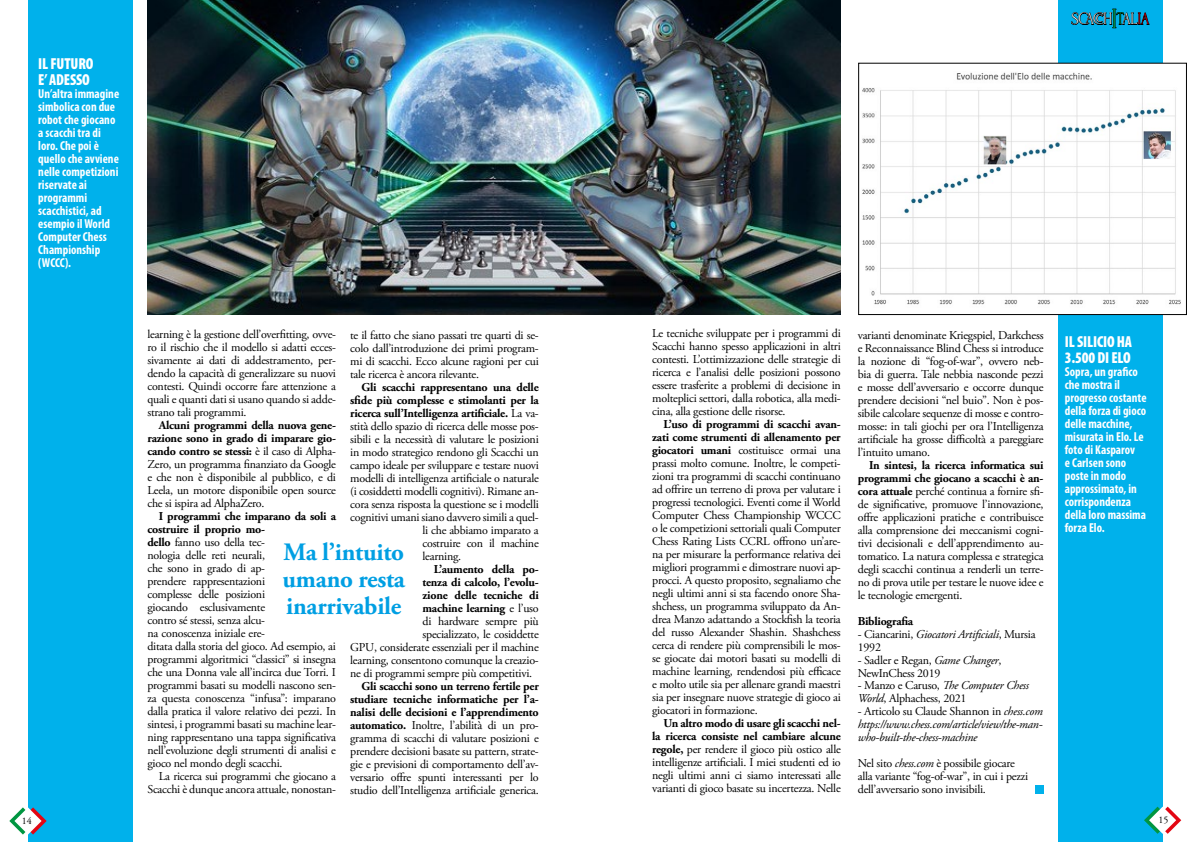
<style>
.page{position:relative;width:1191px;height:842px;background:#fff}
.page>*{position:absolute;margin:0;border:0;box-sizing:border-box;transform-origin:0 0}
.t1{font:700 25px/27px "Adobe Garamond Pro";letter-spacing:-.01em;color:#009fe3;text-align:justify}
.t2{font:16.4px "NEVOCLARA";color:#fff}
.t3{font:900 condensed 16px/16px "Myriad Pro";letter-spacing:-.01em;color:#fff;scale:.96 1}
.t4{font:700 condensed 13px/13px "Myriad Pro";color:#fff;scale:.96 1}
.t5{font:12px/13px "Adobe Garamond Pro";letter-spacing:-.02em;color:#000;text-align:justify}
.t6{font:700 12px "Adobe Garamond Pro";letter-spacing:-.02em;color:#000}
.t7{font:italic 12px/13px "Adobe Garamond Pro";letter-spacing:-.02em;color:#000;text-align:justify}
.t8{font:10px "Adobe Garamond Pro";color:#000}
.s1{font-weight:700}
.s2{font-weight:400}
.s3{font-size:26.7px;color:#009641}
.s4{font-size:19.6px;color:#009641}
.s5{font-size:19.6px}
.s6{font-size:19.6px;color:#e30613}
.s7{font-style:italic}
.s8{font-style:normal}
</style>
<div class="page">
<div style="left:1057px;top:0;width:105px;height:842px;background:#00b1eb"></div>
<div style="left:28px;top:0;width:105px;height:842px;background:#00b1eb"></div>
<svg style="left:1144px;top:807px;width:37px;height:27px"></svg>
<svg style="left:9px;top:807px;width:38px;height:27px"></svg>
<svg style="left:1071px;top:8px;width:79px;height:21px"></svg>
<div style="left:1035px;top:785px;width:8px;height:9px;background:#00b1eb"></div>
<img style="left:147px;top:0;width:693px;height:315px">
<img style="left:862px;top:65px;width:319px;height:246px">
<div style="left:858px;top:63px;width:328px;height:252px;border:1px solid #000"></div>
<h3 class="t3" style="left:38px;top:55px;width:59px">IL FUTURO<br>E’ ADESSO</h3>
<p class="t4" style="left:38px;top:87px;width:86px">Un’altra immagine simbolica con due robot che giocano a scacchi tra di loro. Che poi è quello che avviene nelle competizioni riservate ai programmi scacchistici, ad esempio il World<br>Computer Chess<br>Championship (WCCC).</p>
<p class="t5" style="left:147px;top:328px;width:190px">learning è la gestione dell’overfitting, ovve&shy;ro il rischio che il modello si adatti ecces&shy;sivamente ai dati di addestramento, per&shy;dendo la capacità di generalizzare su nuovi contesti. Quindi occorre fare attenzione a quali e quanti dati si usano quando si adde&shy;strano tali programmi.</p>
<p class="t5" style="left:147px;top:419px;width:190px;text-indent:11px"><span class="s1">Alcuni programmi della nuova gene&shy;razione sono in grado di imparare gio&shy;cando contro se stessi:</span> è il caso di Alpha-Zero, un programma finanziato da Google e che non è disponibile al pubblico, e di Leela, un motore disponibile open source che si ispira ad AlphaZero.</p>
<p class="t5" style="left:147px;top:510px;width:190px;text-align:left;text-indent:11px"><span class="s1">I programmi che imparano da soli a costruire il proprio mo-<br>dello</span> fanno uso della tec-<br>nologia delle reti neurali,<br>che sono in grado di ap-<br>prendere rappresentazioni<br>complesse delle posizioni<br>giocando esclusivamente<br>contro sé stessi, senza alcu-<br>na conoscenza iniziale ere-<br>ditata dalla storia del gioco. Ad esempio, ai programmi algoritmici “classici” si insegna che una Donna vale all’incirca due Torri. I programmi basati su modelli nascono sen&shy;za questa conoscenza “infusa”: imparano dalla pratica il valore relativo dei pezzi. In sintesi, i programmi basati su machine lear&shy;ning rappresentano una tappa significativa nell’evoluzione degli strumenti di analisi e gioco nel mondo degli scacchi.</p>
<p class="t5" style="left:147px;top:770px;width:190px;text-align:right">La ricerca sui programmi che giocano a<br>Scacchi è dunque ancora attuale, nonostan-</p>
<p class="t5" style="left:350px;top:329px;width:190px">te il fatto che siano passati tre quarti di se&shy;colo dall’introduzione dei primi program&shy;mi di scacchi. Ecco alcune ragioni per cui tale ricerca è ancora rilevante.</p>
<p class="t6" style="left:361px;top:380px;width:179px">Gli scacchi rappresentano una delle</p>
<p class="t6" style="left:350px;top:393px;width:190px">sfide più complesse e stimolanti per la</p>
<p class="t6" style="left:350px;top:406px;width:190px">ricerca sull’Intelligenza artificiale. <span class="s2">La va-</span></p>
<p class="t5" style="left:350px;top:420px;width:190px">stità dello spazio di ricerca delle mosse pos-</p>
<p class="t5" style="left:350px;top:433px;width:190px">sibili e la necessità di valutare le posizioni</p>
<p class="t5" style="left:350px;top:446px;width:190px">in modo strategico rendono gli Scacchi un</p>
<p class="t5" style="left:350px;top:459px;width:190px">campo ideale per sviluppare e testare nuovi</p>
<p class="t5" style="left:350px;top:472px;width:190px">modelli di intelligenza artificiale o naturale</p>
<p class="t5" style="left:350px;top:485px;width:190px">(i cosiddetti modelli cognitivi). Rimane an-</p>
<p class="t5" style="left:350px;top:498px;width:190px">cora senza risposta la questione se i modelli</p>
<p class="t5" style="left:350px;top:511px;width:190px">cognitivi umani siano davvero simili a quel-</p>
<p class="t5" style="left:422px;top:524px;width:118px">li che abbiamo imparato a</p>
<p class="t5" style="left:422px;top:537px;width:118px">costruire con il machine</p>
<p class="t5" style="left:422px;top:550px;width:40px">learning.</p>
<p class="t6" style="left:434px;top:562px;width:106px">L’aumento della po-</p>
<p class="t6" style="left:422px;top:575px;width:118px">tenza di calcolo, l’evolu-</p>
<p class="t6" style="left:422px;top:588px;width:118px">zione delle tecniche di</p>
<p class="t6" style="left:422px;top:601px;width:118px">machine learning <span class="s2">e l’uso</span></p>
<p class="t5" style="left:422px;top:615px;width:118px">di hardware sempre più</p>
<p class="t5" style="left:422px;top:628px;width:118px">specializzato, le cosiddette</p>
<p class="t5" style="left:350px;top:641px;width:190px">GPU, considerate essenziali per il machine</p>
<p class="t5" style="left:350px;top:654px;width:190px">learning, consentono comunque la creazio-</p>
<p class="t5" style="left:350px;top:667px;width:183px">ne di programmi sempre più competitivi.</p>
<p class="t5" style="left:350px;top:680px;width:190px;text-indent:11px"><span class="s1">Gli scacchi sono un terreno fertile per studiare tecniche informatiche per l’a&shy;nalisi delle decisioni e l’apprendimento automatico.</span> Inoltre, l’abilità di un pro&shy;gramma di scacchi di valutare posizioni e prendere decisioni basate su pattern, strate&shy;gie e previsioni di comportamento dell’av&shy;versario offre spunti interessanti per lo studio dell’Intelligenza artificiale generica.</p>
<h1 class="t1" style="left:283px;top:538px;width:124px">Ma l’intuito umano resta inarrivabile</h1>
<h2 class="t2" style="left:1071px;top:10px;width:79px">SCACCH<span class="s3">I</span><span class="s4">t</span><span class="s5">al</span><span class="s6">ia</span></h2>
<p class="t5" style="left:652px;top:327px;width:190px">Le tecniche sviluppate per i programmi di Scacchi hanno spesso applicazioni in altri contesti. L’ottimizzazione delle strategie di ricerca e l’analisi delle posizioni possono essere trasferite a problemi di decisione in molteplici settori, dalla robotica, alla medi&shy;cina, alla gestione delle risorse.</p>
<p class="t5" style="left:652px;top:418px;width:190px;text-indent:11px"><span class="s1">L’uso di programmi di scacchi avan&shy;zati come strumenti di allenamento per giocatori umani</span> costituisce ormai una prassi molto comune. Inoltre, le competi&shy;zioni tra programmi di scacchi continuano ad offrire un terreno di prova per valutare i progressi tecnologici. Eventi come il World Computer Chess Championship WCCC o le competizioni settoriali quali Computer Chess Rating Lists CCRL offrono un’are&shy;na per misurare la performance relativa dei migliori programmi e dimostrare nuovi ap&shy;procci. A questo proposito, segnaliamo che negli ultimi anni si sta facendo onore Sha&shy;shchess, un programma sviluppato da An&shy;drea Manzo adattando a Stockfish la teoria del russo Alexander Shashin. Shashchess cerca di rendere più comprensibili le mos&shy;se giocate dai motori basati su modelli di machine learning, rendendosi più efficace e molto utile sia per allenare grandi maestri sia per insegnare nuove strategie di gioco ai giocatori in formazione.</p>
<p class="t5" style="left:652px;top:717px;width:190px;text-indent:11px"><span class="s1">Un altro modo di usare gli scacchi nel&shy;la ricerca consiste nel cambiare alcune regole,</span> per rendere il gioco più ostico alle intelligenze artificiali. I miei studenti ed io negli ultimi anni ci siamo interessati alle varianti di gioco basate su incertezza. Nelle</p>
<p class="t5" style="left:857px;top:329px;width:187px">varianti denominate Kriegspiel, Darkchess e Reconnaissance Blind Chess si introduce la nozione di “fog-of-war”, ovvero neb&shy;bia di guerra. Tale nebbia nasconde pezzi e mosse dell’avversario e occorre dunque prendere decisioni “nel buio”. Non è pos&shy;sibile calcolare sequenze di mosse e contro&shy;mosse: in tali giochi per ora l’Intelligenza artificiale ha grosse difficoltà a pareggiare l’intuito umano.</p>
<p class="t5" style="left:857px;top:459px;width:187px;text-indent:11px"><span class="s1">In sintesi, la ricerca informatica sui programmi che giocano a scacchi è an&shy;cora attuale</span> perché continua a fornire sfi&shy;de significative, promuove l’innovazione, offre applicazioni pratiche e contribuisce alla comprensione dei meccanismi cogni&shy;tivi decisionali e dell’apprendimento au&shy;tomatico. La natura complessa e strategica degli scacchi continua a renderli un terre&shy;no di prova utile per testare le nuove idee e le tecnologie emergenti.</p>
<p class="t6" style="left:857px;top:614px;width:57px">Bibliografia</p>
<p class="t5" style="left:857px;top:628px;width:179px">- Ciancarini, <span class="s7">Giocatori Artificiali</span>, Mursia<br>1992</p>
<p class="t5" style="left:857px;top:654px;width:145px">- Sadler e Regan, <span class="s7">Game Changer</span>,<br>NewInChess 2019</p>
<p class="t5" style="left:857px;top:680px;width:173px">- Manzo e Caruso, <span class="s7">The Computer Chess<br>World</span>, Alphachess, 2021</p>
<p class="t7" style="left:857px;top:705px;width:186px"><span class="s8">- Articolo su Claude Shannon in</span> chess.com https://www.chess.com/article/view/the-man&shy;who-built-the-chess-machine</p>
<p class="t5" style="left:857px;top:758px;width:172px;text-align:left">Nel sito <span class="s7">chess.com</span> è possibile giocare alla variante “fog-of-war”, in cui i pezzi dell’avversario sono invisibili.</p>
<h3 class="t3" style="left:1064px;top:333px;width:72px">IL SILICIO HA<br>3.500 DI ELO</h3>
<p class="t4" style="left:1064px;top:364px;width:87px">Sopra, un grafico che mostra il progresso costante della forza di gioco delle macchine, misurata in Elo. Le foto di Kasparov<br>e Carlsen sono poste in modo approssimato, in corrispondenza della loro massima forza Elo.</p>
<p class="t8" style="left:22px;top:814px;width:11px">14</p>
<p class="t8" style="left:1158px;top:814px;width:11px">15</p>
</div>
